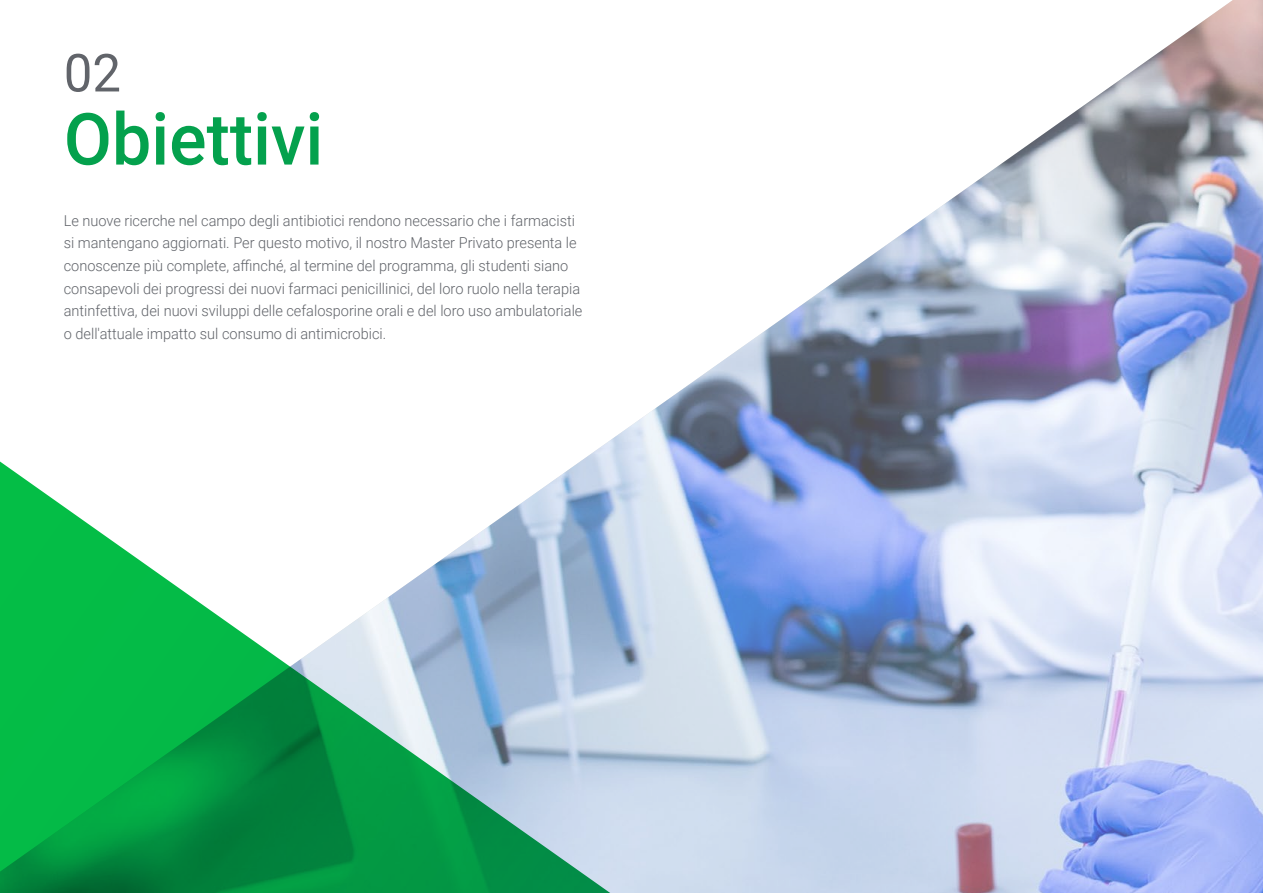
<style>
.page{position:relative;width:1263px;height:893px;background:#fff}
.page>*{position:absolute;margin:0;border:0;box-sizing:border-box;transform-origin:0 0}
.t1{font:500 72px "Roboto";color:#04a14d}
.t2{font:52.5px "Roboto";color:#61646a}
.t3{font:300 15px/22.5px "Roboto";color:#61646a}
</style>
<div class="page">
<img style="left:602px;top:0;width:661px;height:893px">
<svg style="left:0;top:446px;width:640px;height:447px"></svg>
<h2 class="t2" style="left:64px;top:36px;width:59px">02</h2>
<h1 class="t1" style="left:64px;top:89px;width:261px">Obiettivi</h1>
<p class="t3" style="left:64px;top:209px;width:520px">Le nuove ricerche nel campo degli antibiotici rendono necessario che i farmacisti si mantengano aggiornati. Per questo motivo, il nostro Master Privato presenta le conoscenze più complete, affinché, al termine del programma, gli studenti siano consapevoli dei progressi dei nuovi farmaci penicillinici, del loro ruolo nella terapia antinfettiva, dei nuovi sviluppi delle cefalosporine orali e del loro uso ambulatoriale o dell'attuale impatto sul consumo di antimicrobici.</p>
</div>
